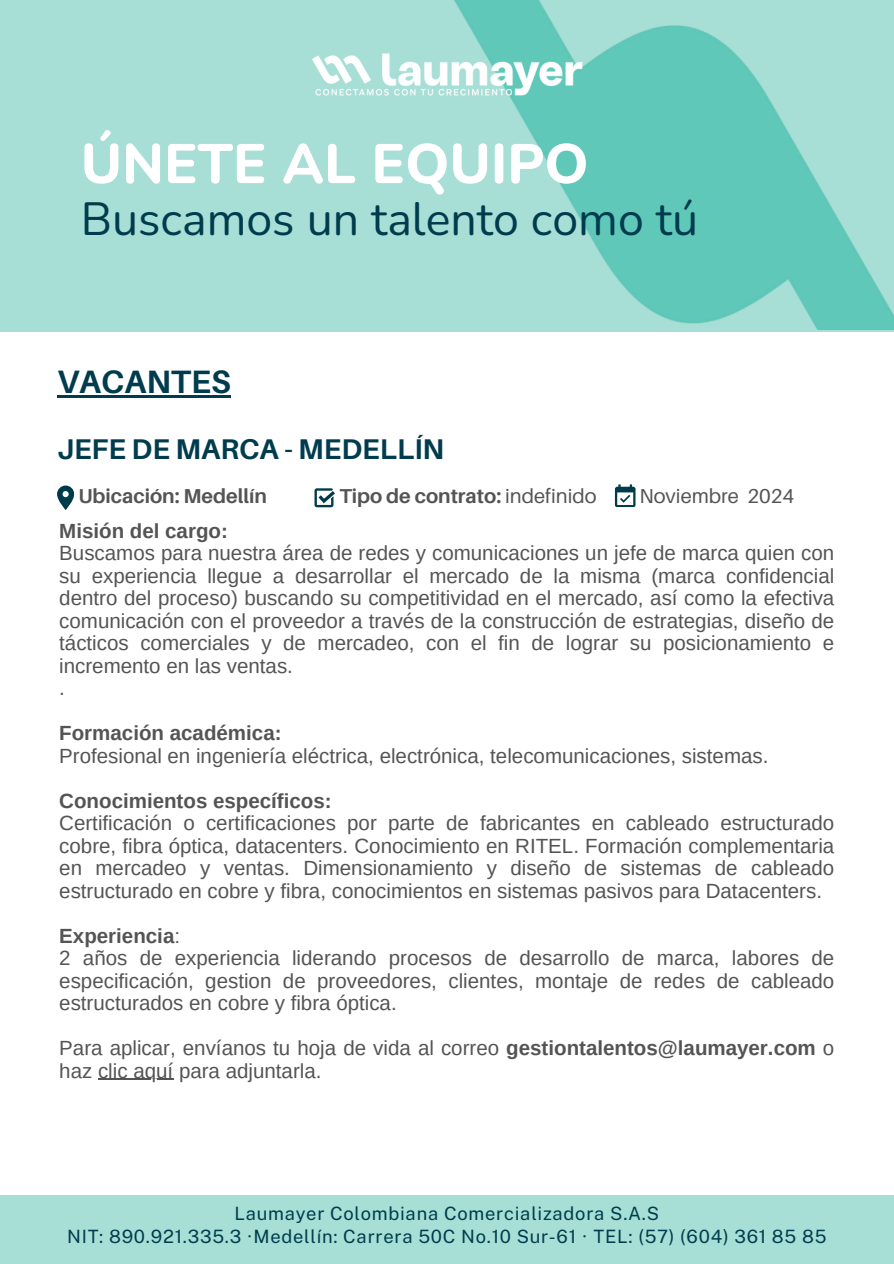
<style>
.page{position:relative;width:894px;height:1264px;background:#fff}
.page>*{position:absolute;margin:0;border:0;box-sizing:border-box;transform-origin:0 0}
.t1{font:800 55.65px "Nunito";color:#fff}
.t2{font:46.5px "Nunito";color:#003c4d}
.t3{font:700 32.4px "Aileron";color:#003c4d}
.t4{font:700 28.5px "Aileron";color:#003c4d}
.t5{font:20.55px/22.5px "Arimo";color:#545454}
.t6{font:700 20.1px "Aileron";color:#545454}
.t7{font:20.1px "Aileron";color:#545454}
.t8{font:18.3px "Public Sans";letter-spacing:.04em;color:#003c4d}
.s1{font-weight:400}
.s2{font-weight:700}
</style>
<div class="page">
<div style="left:0;top:1195px;width:893px;height:68px;background:#a7ded5"></div>
<svg style="left:614px;top:484px;width:21px;height:23px"></svg>
<svg style="left:314px;top:488px;width:20px;height:19px"></svg>
<svg style="left:57px;top:485px;width:17px;height:25px"></svg>
<div style="left:0;top:0;width:893px;height:331px;background:#a7ded5"></div>
<img style="left:540px;top:25px;width:353px;height:305px">
<img style="left:312px;top:0;width:323px;height:150px">
<hr style="left:98px;top:1078px;width:75px;height:2px;background:#545454">
<hr style="left:57px;top:395px;width:174px;height:2px;background:#003c4d">
<h2 class="t1" style="left:81px;top:127px;width:509px">ÚNETE AL EQUIPO</h2>
<h2 class="t2" style="left:81px;top:188px;width:618px">Buscamos un talento como tú</h2>
<h4 class="t3" style="left:57px;top:361px;width:175px">VACANTES</h4>
<h3 class="t4" style="left:57px;top:432px;width:388px">JEFE DE MARCA - MEDELLÍN</h3>
<p class="t6" style="left:78px;top:484px;width:190px">Ubicación: Medellín</p>
<p class="t6" style="left:339px;top:484px;width:259px">Tipo de contrato: <span class="s1">indefinido</span></p>
<p class="t7" style="left:639px;top:484px;width:156px">Noviembre 2024</p>
<p class="t5" style="left:59px;top:519px;width:776px"><span class="s2">Misión del cargo:<br></span>Buscamos para nuestra área de redes y comunicaciones un jefe de marca quien con su experiencia llegue a desarrollar el mercado de la misma (marca confidencial dentro del proceso) buscando su competitividad en el mercado, así como la efectiva comunicación con el proveedor a través de la construcción de estrategias, diseño de tácticos comerciales y de mercadeo, con el fin de lograr su posicionamiento e incremento en las ventas.<br>.</p>
<p class="t5" style="left:59px;top:721px;width:710px"><span class="s2">Formación académica:<br></span>Profesional en ingeniería eléctrica, electrónica, telecomunicaciones, sistemas.</p>
<h4 class="t5" style="left:59px;top:789px;width:776px"><span class="s2">Conocimientos específicos:<br></span>Certificación o certificaciones por parte de fabricantes en cableado estructurado cobre, fibra óptica, datacenters. Conocimiento en RITEL. Formación complementaria en mercadeo y ventas. Dimensionamiento y diseño de sistemas de cableado estructurado en cobre y fibra, conocimientos en sistemas pasivos para Datacenters.</h4>
<p class="t5" style="left:59px;top:924px;width:776px"><span class="s2">Experiencia</span>:<br>2 años de experiencia liderando procesos de desarrollo de marca, labores de especificación, gestion de proveedores, clientes, montaje de redes de cableado estructurados en cobre y fibra óptica.</p>
<h4 class="t5" style="left:59px;top:1036px;width:776px">Para aplicar, envíanos tu hoja de vida al correo <span class="s2">gestiontalentos@laumayer.com</span> o haz clic aquí para adjuntarla.</h4>
<h4 class="t8" style="left:234px;top:1202px;width:426px">Laumayer Colombiana Comercializadora S.A.S</h4>
<h4 class="t8" style="left:67px;top:1225px;width:760px">NIT: 890.921.335.3 ∙Medellín: Carrera 50C No.10 Sur-61 ∙ TEL: (57) (604) 361 85 85</h4>
</div>
